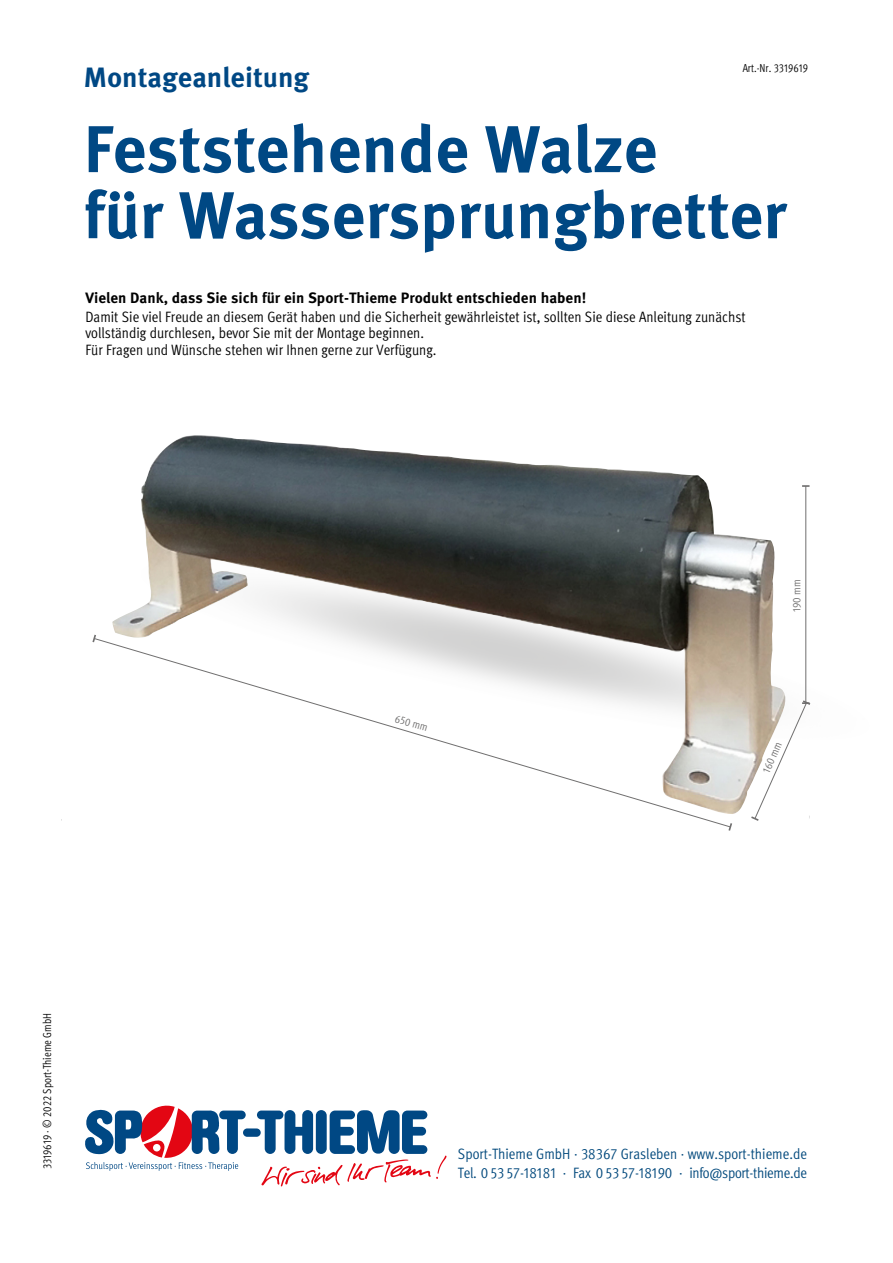
<style>
.page{position:relative;width:893px;height:1263px;background:#fff}
.page>*{position:absolute;margin:0;border:0;box-sizing:border-box;transform-origin:0 0}
.t1{font:700 66px/66px "Meta Pro";letter-spacing:-.005em;color:#004884}
.t2{font:700 27.9px "Meta Pro";color:#004884}
.t3{font:15px/16.5px "Meta Pro Cond Norm";color:#000}
.t4{font:15px/19.2px "Meta Pro Cond Norm";color:#00487c}
.t5{font:700 15px "Meta Pro";color:#000}
.t6{font:11.55px "Meta Pro Cond Norm";color:#000;scale:.93 1}
.t7{font:11.1px "Meta Pro Cond Norm";color:#706f6f}
.t8{font:10.95px "Meta Pro Cond Norm";color:#706f6f}
</style>
<div class="page">
<div style="left:243px;top:1128px;width:18px;height:9px;background:#004884;border-radius:4px"></div>
<svg style="left:85px;top:1106px;width:161px;height:65px"></svg>
<svg style="left:257px;top:1110px;width:189px;height:76px"></svg>
<img style="left:61px;top:435px;width:746px;height:386px">
<svg style="left:94px;top:638px;width:637px;height:189px"></svg>
<svg style="left:91px;top:633px;width:6px;height:11px"></svg>
<svg style="left:727px;top:821px;width:5px;height:10px"></svg>
<hr style="left:805px;top:486px;width:1px;height:217px;background:#706f6f">
<svg style="left:802px;top:485px;width:7px;height:2px"></svg>
<svg style="left:749px;top:699px;width:62px;height:122px"></svg>
<h2 class="t2" style="left:84px;top:55px;width:227px">Montageanleitung</h2>
<p class="t6" style="left:743px;top:60px;width:72px">Art.-Nr. 3319619</p>
<h1 class="t1" style="left:84px;top:112px;width:704px">Feststehende Walze<br>für Wassersprungbretter</h1>
<p class="t5" style="left:85px;top:286px;width:502px">Vielen Dank, dass Sie sich für ein Sport-Thieme Produkt entschieden haben!</p>
<p class="t3" style="left:85px;top:308px;width:662px">Damit Sie viel Freude an diesem Gerät haben und die Sicherheit gewährleistet ist, sollten Sie diese Anleitung zunächst vollständig durchlesen, bevor Sie mit der Montage beginnen.<br>Für Fragen und Wünsche stehen wir Ihnen gerne zur Verfügung.</p>
<p class="t8" style="left:397px;top:711px;width:35px;rotate:16deg">650 mm</p>
<p class="t8" style="left:789px;top:612px;width:34px;rotate:-90deg">190 mm</p>
<p class="t7" style="left:758px;top:769px;width:34px;rotate:-66deg">160 mm</p>
<p class="t6" style="left:39px;top:1169px;width:169px;rotate:-90deg">3319619 · © 2022 Sport-Thieme GmbH</p>
<p class="t4" style="left:458px;top:1143px;width:351px">Sport-Thieme GmbH · 38367 Grasleben · www.sport-thieme.de<br>Tel. 0 53 57-18181 · Fax 0 53 57-18190 · info@sport-thieme.de</p>
</div>
